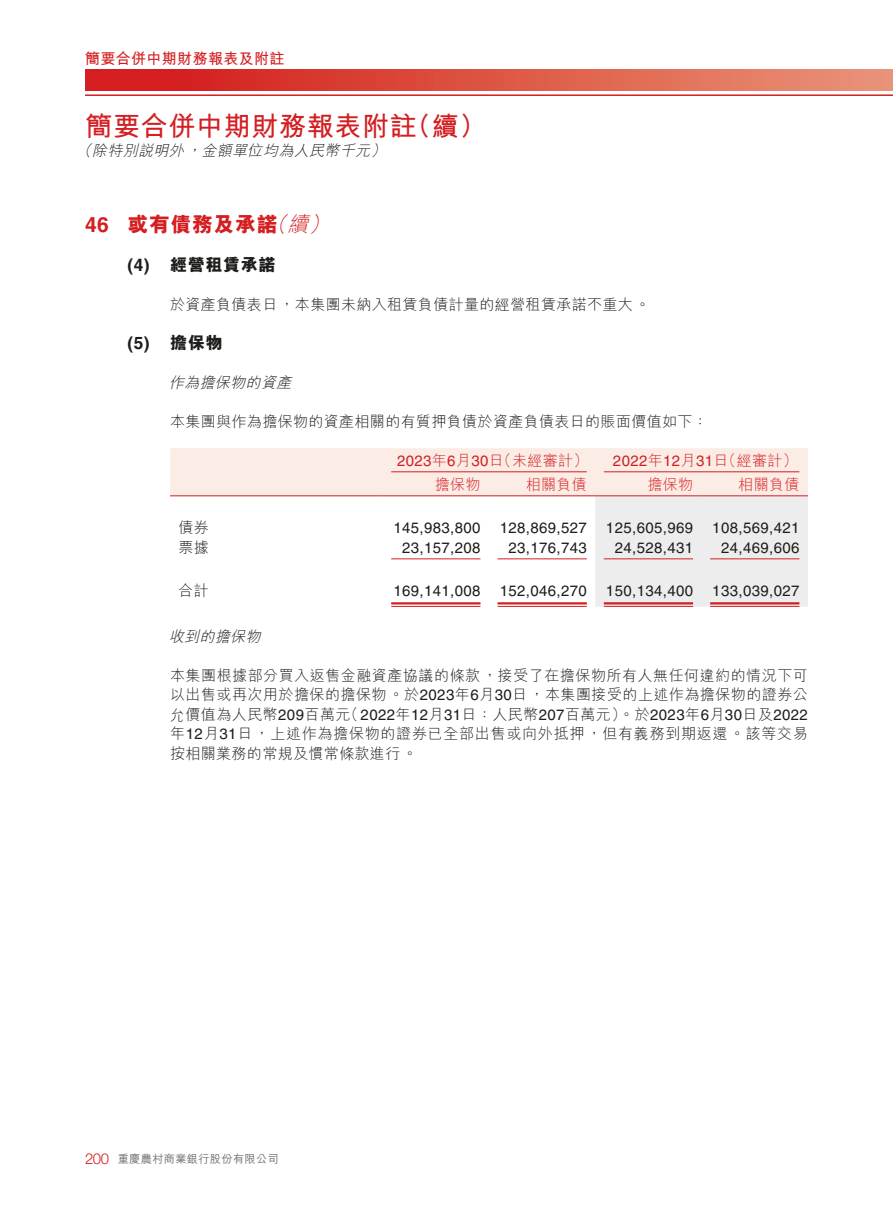
<style>
.page{position:relative;width:893px;height:1212px;background:#fff}
.page>*{position:absolute;margin:0;border:0;box-sizing:border-box;transform-origin:0 0}
.t1{font:27px "M Hei HK Bold E Ten B5 H";letter-spacing:.025em;color:#d41e21}
.t2{font:21px "M Hei HK Xbold E Ten B5 H";letter-spacing:.025em;color:#d41e21}
.t3{font:17.25px "M Hei HK Xbold E Ten B5 H";letter-spacing:.025em;color:#1d1d1b}
.t4{font:700 17.25px "Helvetica LT Std";color:#1d1d1b}
.t5{font:15px/19.5px "M Hei HK Light E Ten B5 H";letter-spacing:.025em;color:#1d1d1b;text-align:justify}
.t6{font:15px "Helvetica LT Std";letter-spacing:.025em;color:#1d1d1b}
.t7{font:italic 15px "M Hei HK Light E Ten B5 H";color:#1d1d1b}
.t8{font:15px "M Hei HK Light E Ten B5 H";letter-spacing:.025em;color:#d41e21}
.t9{font:15px "Helvetica LT Std";letter-spacing:.025em;color:#d41e21}
.t10{font:15px "M Hei HK Bold E Ten B5 H";letter-spacing:.025em;color:#d41e21}
.t11{font:11.25px "M Hei HK Medium E Ten B5 H";letter-spacing:.025em;color:#706f6f}
.s1{font-family:"Helvetica LT Std";font-weight:700}
.s2{font-family:"M Hei HK Light E Ten B5 H";font-style:italic}
.s3{font-family:"M Hei HK Xbold E Ten B5 H";font-weight:400}
.s4{font-family:"Helvetica LT Std"}
.s5{font-family:"M Hei HK Light E Ten B5 H"}
.s6{font-family:"Helvetica Neue LT Std";font-weight:300;font-size:15px;color:#d41e21}
</style>
<div class="page">
<hr style="left:85px;top:94px;width:808px;height:2px;background:#d41e21">
<div style="left:85px;top:70px;width:808px;height:20px;background:linear-gradient(to right,#d11415,#e99576)"></div>
<svg style="left:170px;top:448px;width:638px;height:159px"></svg>
<hr style="left:391px;top:471px;width:196px;height:1px;background:#d41e21">
<hr style="left:604px;top:471px;width:195px;height:1px;background:#d41e21">
<hr style="left:170px;top:495px;width:213px;height:1px;background:#d41e21">
<hr style="left:383px;top:495px;width:106px;height:1px;background:#d41e21">
<hr style="left:489px;top:495px;width:106px;height:1px;background:#d41e21">
<hr style="left:595px;top:495px;width:107px;height:1px;background:#d41e21">
<hr style="left:702px;top:495px;width:106px;height:1px;background:#d41e21">
<hr style="left:391px;top:558px;width:89px;height:1px;background:#d41e21">
<hr style="left:497px;top:558px;width:90px;height:1px;background:#d41e21">
<hr style="left:604px;top:558px;width:89px;height:1px;background:#d41e21">
<hr style="left:710px;top:558px;width:89px;height:1px;background:#d41e21">
<hr style="left:391px;top:602px;width:89px;height:2px;background:#d41e21">
<hr style="left:391px;top:606px;width:89px;height:1px;background:#d41e21">
<hr style="left:497px;top:602px;width:90px;height:2px;background:#d41e21">
<hr style="left:497px;top:606px;width:90px;height:1px;background:#d41e21">
<hr style="left:604px;top:602px;width:89px;height:2px;background:#d41e21">
<hr style="left:604px;top:606px;width:89px;height:1px;background:#d41e21">
<hr style="left:710px;top:602px;width:89px;height:2px;background:#d41e21">
<hr style="left:710px;top:606px;width:89px;height:1px;background:#d41e21">
<p class="t10" style="left:85px;top:53px;width:201px">簡要合併中期財務報表及附註</p>
<h1 class="t1" style="left:85px;top:116px;width:402px">簡要合併中期財務報表附註（續）</h1>
<p class="t7" style="left:77px;top:145px;width:314px">（除特別說明外，金額單位均為人民幣千元）</p>
<h2 class="t2" style="left:85px;top:216px;width:251px"><span class="s1">46</span> 或有債務及承諾<span class="s2">（續）</span></h2>
<p class="t3" style="left:128px;top:258px;width:150px"><span class="s1">(4)</span> 經營租賃承諾</p>
<p class="t5" style="left:170px;top:296px;width:481px">於資產負債表日，本集團未納入租賃負債計量的經營租賃承諾不重大。</p>
<p class="t4" style="left:128px;top:333px;width:97px">(5) <span class="s3">擔保物</span></p>
<p class="t7" style="left:169px;top:376px;width:128px">作為擔保物的資產</p>
<p class="t5" style="left:170px;top:413px;width:539px">本集團與作為擔保物的資產相關的有質押負債於資產負債表日的賬面價值如下：</p>
<p class="t8" style="left:397px;top:454px;width:193px"><span class="s4">2023</span>年<span class="s4">6</span>月<span class="s4">30</span>日（未經審計）</p>
<p class="t9" style="left:613px;top:455px;width:186px">2022<span class="s5">年</span>12<span class="s5">月</span>31<span class="s5">日（經審計）</span></p>
<p class="t8" style="left:435px;top:478px;width:47px">擔保物</p>
<p class="t8" style="left:526px;top:478px;width:63px">相關負債</p>
<p class="t8" style="left:647px;top:478px;width:47px">擔保物</p>
<p class="t8" style="left:738px;top:478px;width:63px">相關負債</p>
<p class="t5" style="left:179px;top:520px;width:32px">債券</p>
<p class="t6" style="left:393px;top:522px;width:89px">145,983,800</p>
<p class="t6" style="left:500px;top:522px;width:89px">128,869,527</p>
<p class="t6" style="left:606px;top:522px;width:89px">125,605,969</p>
<p class="t6" style="left:712px;top:522px;width:89px">108,569,421</p>
<p class="t5" style="left:179px;top:539px;width:32px">票據</p>
<p class="t6" style="left:402px;top:542px;width:80px">23,157,208</p>
<p class="t6" style="left:508px;top:542px;width:80px">23,176,743</p>
<p class="t6" style="left:615px;top:542px;width:80px">24,528,431</p>
<p class="t6" style="left:721px;top:542px;width:80px">24,469,606</p>
<p class="t5" style="left:179px;top:583px;width:32px">合計</p>
<p class="t6" style="left:393px;top:585px;width:89px">169,141,008</p>
<p class="t6" style="left:500px;top:585px;width:89px">152,046,270</p>
<p class="t6" style="left:606px;top:585px;width:89px">150,134,400</p>
<p class="t6" style="left:712px;top:585px;width:89px">133,039,027</p>
<p class="t7" style="left:169px;top:631px;width:97px">收到的擔保物</p>
<p class="t5" style="left:170px;top:667px;width:639px">本集團根據部分買入返售金融資產協議的條款，接受了在擔保物所有人無任何違約的情況下可以出售或再次用於擔保的擔保物。於<span class="s4">2023</span>年<span class="s4">6</span>月<span class="s4">30</span>日，本集團接受的上述作為擔保物的證券公允價值為人民幣<span class="s4">209</span>百萬元（<span class="s4">2022</span>年<span class="s4">12</span>月<span class="s4">31</span>日：人民幣<span class="s4">207</span>百萬元）。於<span class="s4">2023</span>年<span class="s4">6</span>月<span class="s4">30</span>日及<span class="s4">2022</span>年<span class="s4">12</span>月<span class="s4">31</span>日，上述作為擔保物的證券已全部出售或向外抵押，但有義務到期返還。該等交易按相關業務的常規及慣常條款進行。</p>
<p class="t11" style="left:85px;top:1155px;width:195px"><span class="s6">200</span> 重慶農村商業銀行股份有限公司</p>
</div>
